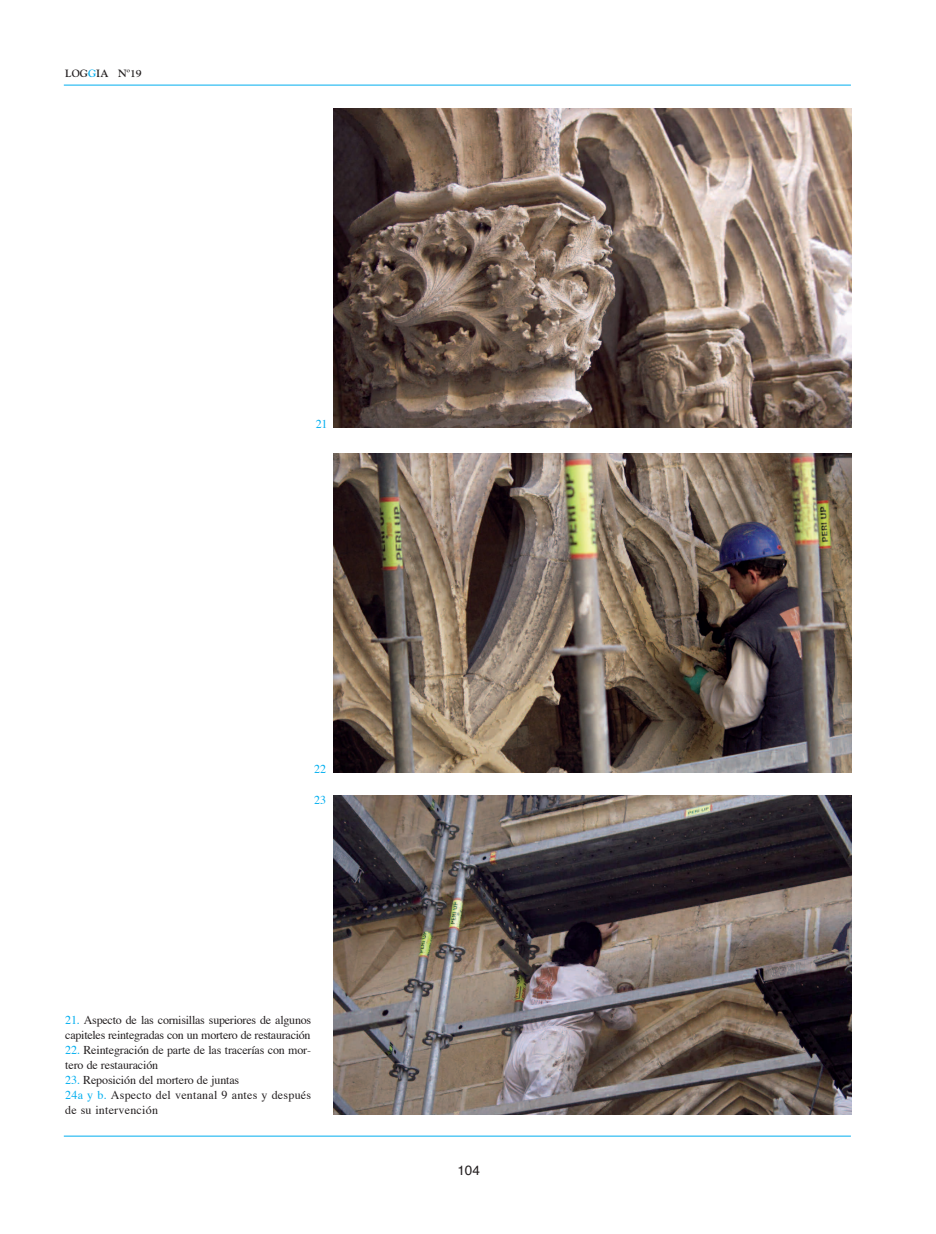
<style>
.page{position:relative;width:936px;height:1234px;background:#fff}
.page>*{position:absolute;margin:0;border:0;box-sizing:border-box;transform-origin:0 0}
.t1{font:13.5px "Helvetica";color:#231f20}
.t2{font:12px/15px "Times";letter-spacing:-.01em;color:#231f20}
.t3{font:12px/15px "Times";letter-spacing:.02em;color:#231f20}
.t4{font:12px "Times";color:#00aeef}
.t5{font:700 10.5px "Goudy";color:#231f20}
.s1{color:#00aeef}
</style>
<div class="page">
<hr style="left:64px;top:85px;width:786px;height:1px;background:#00aeef">
<hr style="left:64px;top:1135px;width:786px;height:1px;background:#00aeef">
<img style="left:333px;top:108px;width:518px;height:319px">
<img style="left:333px;top:453px;width:518px;height:319px">
<img style="left:333px;top:795px;width:518px;height:319px">
<p class="t5" style="left:65px;top:67px;width:78px">LOG<span class="s1">G</span>IA Nº19</p>
<p class="t4" style="left:316px;top:418px;width:13px">21</p>
<p class="t4" style="left:314px;top:763px;width:13px">22</p>
<p class="t4" style="left:314px;top:794px;width:13px">23</p>
<p class="t2" style="left:65px;top:1013px;width:247px"><span class="s1">21.</span> Aspecto de las cornisillas superiores de algunos capiteles reintegradas con un mortero de restauración</p>
<p class="t2" style="left:65px;top:1043px;width:247px"><span class="s1">22.</span> Reintegración de parte de las tracerías con mor&shy;tero de restauración</p>
<p class="t3" style="left:65px;top:1073px;width:247px"><span class="s1">23.</span> Reposición del mortero de juntas<br><span class="s1">24a y b.</span> Aspecto del ventanal 9 antes y después de su intervención</p>
<p class="t1" style="left:457px;top:1163px;width:24px">104</p>
</div>
